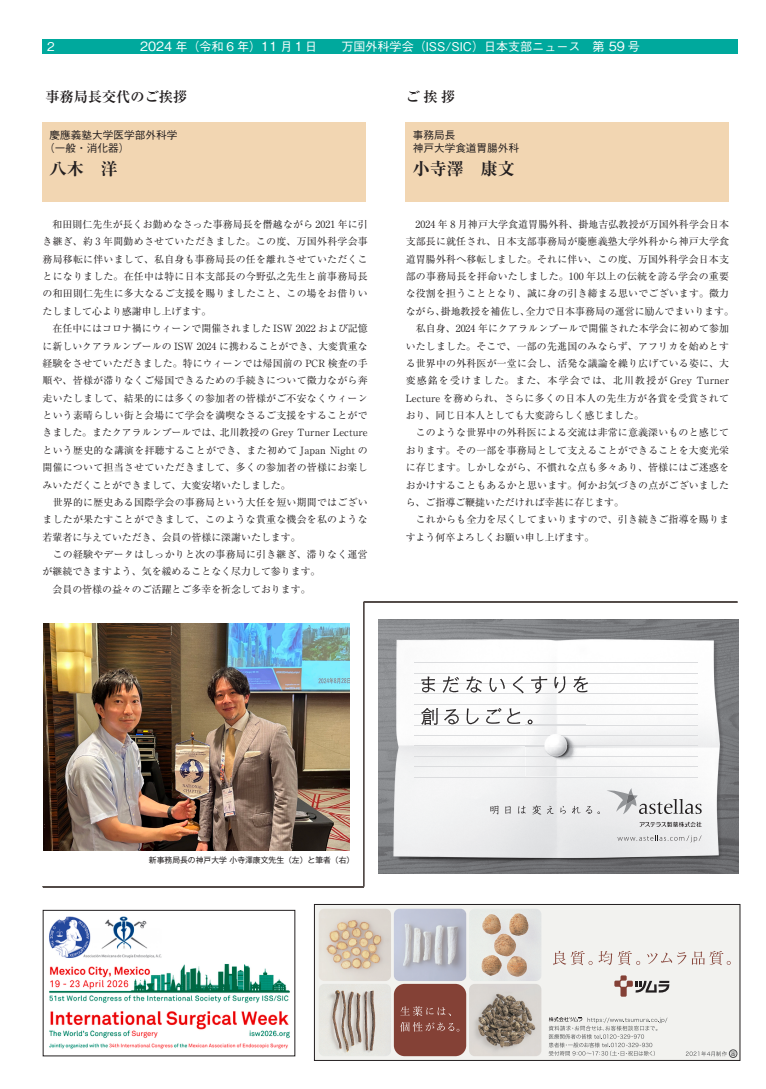
<style>
.page{position:relative;width:766px;height:1089px;background:#fff}
.page>*{position:absolute;margin:0;border:0;box-sizing:border-box;transform-origin:0 0}
.t1{font:700 expanded 17px "Ryumin Pro";color:#231f20}
.t2{font:700 14.2px "Ryumin Pro";color:#231f20}
.t3{font:500 12px "Gothic BBB Pro";color:#fff}
.t4{font:500 10.6px/13.5px "Gothic BBB Pro";color:#231f20}
.t5{font:9.9px/17.4px "Ryumin Pr 5";letter-spacing:.02em;color:#231f20}
.t6{font:7.8px "Gothic MB101 Pr 6";color:#231f20}
.s1{font-size:12.8px}
</style>
<div class="page">
<div style="left:43px;top:40px;width:694px;height:14px;background:#00a99d"></div>
<svg style="left:42px;top:601px;width:695px;height:286px"></svg>
<div style="left:314px;top:904px;width:425px;height:156px;background:#f2f2ef"></div>
<svg style="left:553px;top:951px;width:39px;height:14px"></svg>
<svg style="left:598px;top:951px;width:42px;height:14px"></svg>
<svg style="left:647px;top:951px;width:83px;height:14px"></svg>
<svg style="left:614px;top:975px;width:55px;height:21px"></svg>
<div style="left:729px;top:1049px;width:7px;height:8px;border:1px solid #4b4c4d;border-radius:50%"></div>
<svg style="left:685px;top:1051px;width:50px;height:5px"></svg>
<svg style="left:548px;top:1017px;width:119px;height:38px"></svg>
<img style="left:469px;top:909px;width:72px;height:72px">
<img style="left:319px;top:909px;width:72px;height:72px">
<img style="left:469px;top:984px;width:72px;height:72px">
<div style="left:394px;top:983px;width:72px;height:73px;background:#844136;border-radius:11px"></div>
<svg style="left:400px;top:1006px;width:59px;height:25px"></svg>
<img style="left:319px;top:984px;width:72px;height:72px">
<img style="left:394px;top:908px;width:72px;height:73px">
<div style="left:314px;top:904px;width:426px;height:156px;border:1px solid #231f20"></div>
<img style="left:43px;top:624px;width:307px;height:226px">
<svg style="left:378px;top:619px;width:360px;height:254px"></svg>
<img style="left:49px;top:916px;width:241px;height:133px">
<div style="left:43px;top:910px;width:252px;height:146px;border:1px solid #231f20"></div>
<div style="left:43px;top:122px;width:323px;height:80px;background:#f2d6b2"></div>
<div style="left:405px;top:122px;width:324px;height:80px;background:#f2d6b2"></div>
<p class="t3" style="left:47px;top:37px;width:9px">2</p>
<p class="t3" style="left:140px;top:37px;width:501px"><span class="s1">2024</span> 年（令和 6 年）<span class="s1">11</span> 月<span class="s1">１</span>日　　万国外科学会（ISS/SIC）日本支部ニュース　第 <span class="s1">59</span> 号</p>
<h2 class="t2" style="left:45px;top:86px;width:143px">事務局長交代のご挨拶</h2>
<h2 class="t2" style="left:405px;top:86px;width:51px">ご挨拶</h2>
<p class="t4" style="left:44px;top:127px;width:134px;text-indent:5px">慶應義塾大学医学部外科学（一般・消化器）</p>
<h1 class="t1" style="left:50px;top:155px;width:70px">八木　洋</h1>
<p class="t4" style="left:412px;top:127px;width:108px">事務局長<br>神戸大学食道胃腸外科</p>
<h1 class="t1" style="left:412px;top:155px;width:104px">小寺澤　康文</h1>
<p class="t5" style="left:43px;top:215px;width:327px">　和田則仁先生が長くお勤めなさった事務局長を僭越ながら 2021 年に引き継ぎ、約 3 年間勤めさせていただきました。この度、万国外科学会事務局移転に伴いまして、私自身も事務局長の任を離れさせていただくことになりました。在任中は特に日本支部長の今野弘之先生と前事務局長の和田則仁先生に多大なるご支援を賜りましたこと、この場をお借りいたしまして心より感謝申し上げます。<br>　在任中にはコロナ禍にウィーンで開催されました ISW 2022 および記憶に新しいクアラルンプールの ISW 2024 に携わることができ、大変貴重な経験をさせていただきました。特にウィーンでは帰国前の PCR 検査の手順や、皆様が滞りなくご帰国できるための手続きについて微力ながら奔走いたしまして、結果的には多くの参加者の皆様がご不安なくウィーンという素晴らしい街と会場にて学会を満喫なさるご支援をすることができました。またクアラルンプールでは、北川教授の Grey Turner Lectureという歴史的な講演を拝聴することができ、また初めて Japan Night の開催について担当させていただきまして、多くの参加者の皆様にお楽しみいただくことができまして、大変安堵いたしました。<br>　世界的に歴史ある国際学会の事務局という大任を短い期間ではございましたが果たすことができまして、このような貴重な機会を私のような若輩者に与えていただき、会員の皆様に深謝いたします。<br>　この経験やデータはしっかりと次の事務局に引き継ぎ、滞りなく運営が継続できますよう、気を緩めることなく尽力して参ります。<br>　会員の皆様の益々のご活躍とご多幸を祈念しております。</p>
<p class="t5" style="left:405px;top:215px;width:330px">　2024 年 8 月神戸大学食道胃腸外科、掛地吉弘教授が万国外科学会日本支部長に就任され、日本支部事務局が慶應義塾大学外科から神戸大学食道胃腸外科へ移転しました。それに伴い、この度、万国外科学会日本支部の事務局長を拝命いたしました。100 年以上の伝統を誇る学会の重要な役割を担うこととなり、誠に身の引き締まる思いでございます。微力ながら、掛地教授を補佐し、全力で日本事務局の運営に励んでまいります。　私自身、2024 年にクアラルンプールで開催された本学会に初めて参加いたしました。そこで、一部の先進国のみならず、アフリカを始めとする世界中の外科医が一堂に会し、活発な議論を繰り広げている姿に、大変感銘を受けました。また、本学会では、北川教授が Grey Turner Lecture を務められ、さらに多くの日本人の先生方が各賞を受賞されており、同じ日本人としても大変誇らしく感じました。<br>　このような世界中の外科医による交流は非常に意義深いものと感じております。その一部を事務局として支えることができることを大変光栄に存じます。しかしながら、不慣れな点も多々あり、皆様にはご迷惑をおかけすることもあるかと思います。何かお気づきの点がございましたら、ご指導ご鞭撻いただければ幸甚に存じます。<br>　これからも全力を尽くしてまいりますので、引き続きご指導を賜りますよう何卒よろしくお願い申し上げます。</p>
<p class="t6" style="left:149px;top:853px;width:207px">新事務局長の神戸大学 小寺澤康文先生（左）と筆者（右）</p>
</div>
